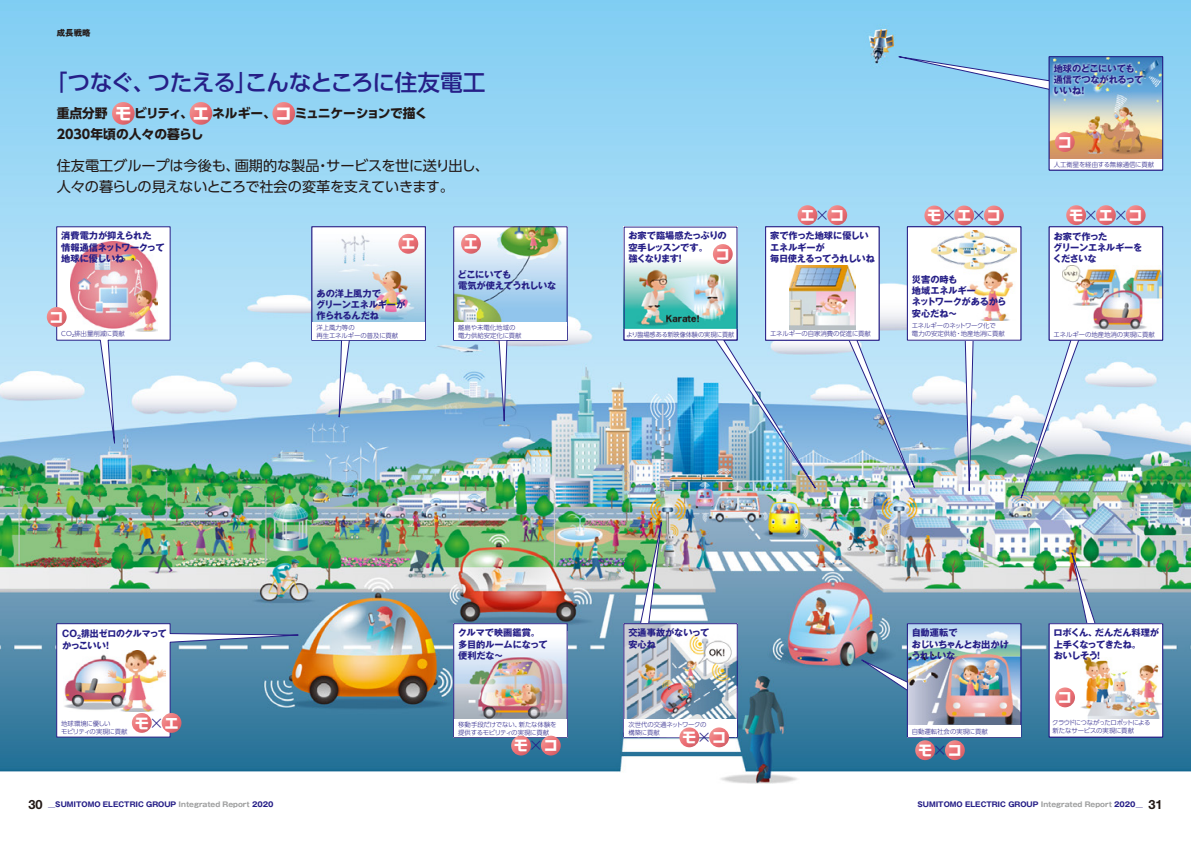
<style>
.page{position:relative;width:1191px;height:842px;background:#fff}
.page>*{position:absolute;margin:0;border:0;box-sizing:border-box;transform-origin:0 0}
.t1{font:500 22.7px "UD Shin Go Pro";letter-spacing:-.03em;color:#261f87}
.t2{font:700 14.9px "UD Shin Go Pro";color:#fff}
.t3{font:14.2px/21.3px "UD Shin Go Pro";letter-spacing:-.015em;color:#221815}
.t4{font:700 12.8px/20.5px "UD Shin Go Pro";letter-spacing:-.005em;color:#221815}
.t5{font:700 9.2px/11.3px "Gothic MB101 Pro";letter-spacing:-.03em;color:#261f87}
.t6{font:700 9.2px/11.3px "Gothic MB101 Pro";letter-spacing:-.005em;color:#261f87}
.t7{font:700 9.2px/11.3px "Gothic MB101 Pro";letter-spacing:-.055em;color:#261f87}
.t8{font:700 9.2px/11.3px "Gothic MB101 Pro";letter-spacing:-.03em;color:#261f87;scale:.96 1}
.t9{font:700 8.5px "Gothic MB101 Pro";color:#221815}
.t10{font:700 7.1px "Gothic MB101 Pro";color:#261f87}
.t11{font:300 6.4px/7.9px "UD Shin Go Pro";letter-spacing:-.01em;color:#261f87}
.t12{font:300 6.4px/7.8px "UD Shin Go Pro";letter-spacing:-.03em;color:#261f87}
.t13{font:300 6.4px/7.8px "UD Shin Go Pro";letter-spacing:-.045em;color:#261f87}
.t14{font:300 6.4px/7.8px "UD Shin Go Pro";letter-spacing:-.035em;color:#261f87}
.t15{font:300 6.4px "UD Shin Go Pro";letter-spacing:-.01em;color:#261f87;scale:.96 1}
.s1{font-size:17px;color:#fff}
.s2{font-weight:400;font-size:3.7px}
.s3{font-weight:300;color:#261f87}
.s4{font-family:"Helvetica Neue LT Std";font-size:12.8px;color:#221815}
.s5{color:#9fa0a0}
</style>
<div class="page">
<img style="left:0;top:0;width:1191px;height:784px">
<svg style="left:854px;top:623px;width:167px;height:115px;background:#5783a2"></svg>
<svg style="left:1013px;top:513px;width:150px;height:9px"></svg>
<img style="left:1048px;top:543px;width:115px;height:195px">
<img style="left:623px;top:513px;width:115px;height:225px">
<svg style="left:878px;top:53px;width:285px;height:118px;background:#92d0f1"></svg>
<svg style="left:112px;top:102px;width:23px;height:23px"></svg>
<svg style="left:190px;top:102px;width:22px;height:23px"></svg>
<svg style="left:272px;top:102px;width:23px;height:23px"></svg>
<svg style="left:56px;top:226px;width:115px;height:232px"></svg>
<svg style="left:56px;top:623px;width:259px;height:115px"></svg>
<div style="left:454px;top:624px;width:113px;height:113px;background:#fff"></div>
<img style="left:455px;top:643px;width:110px;height:76px">
<div style="left:453px;top:623px;width:114px;height:114px;border:1px solid #261f87"></div>
<div style="left:454px;top:720px;width:113px;height:17px;background:#fff"></div>
<img style="left:623px;top:226px;width:142px;height:287px">
<div style="left:624px;top:227px;width:113px;height:113px;background:#fff"></div>
<img style="left:626px;top:244px;width:109px;height:85px">
<svg style="left:311px;top:226px;width:115px;height:202px"></svg>
<div style="left:312px;top:323px;width:113px;height:17px;background:#fff"></div>
<img style="left:453px;top:226px;width:114px;height:207px">
<div style="left:454px;top:323px;width:113px;height:17px;background:#fff"></div>
<div style="left:1049px;top:57px;width:113px;height:113px;background:#fff"></div>
<img style="left:1051px;top:58px;width:109px;height:101px">
<div style="left:1049px;top:56px;width:113px;height:114px;border:1px solid #261f87"></div>
<svg style="left:1051px;top:62px;width:94px;height:35px;background:#84b5da"></svg>
<div style="left:1049px;top:624px;width:113px;height:113px;background:#fff"></div>
<img style="left:1081px;top:657px;width:79px;height:61px">
<svg style="left:47px;top:307px;width:20px;height:20px"></svg>
<svg style="left:398px;top:234px;width:20px;height:20px"></svg>
<svg style="left:461px;top:234px;width:20px;height:20px"></svg>
<svg style="left:132px;top:713px;width:20px;height:20px"></svg>
<svg style="left:162px;top:713px;width:19px;height:20px"></svg>
<svg style="left:511px;top:736px;width:20px;height:19px"></svg>
<svg style="left:541px;top:736px;width:20px;height:19px"></svg>
<img style="left:625px;top:625px;width:110px;height:95px">
<div style="left:623px;top:623px;width:114px;height:114px;border:1px solid #261f87"></div>
<div style="left:624px;top:720px;width:113px;height:17px;background:#fff"></div>
<svg style="left:679px;top:727px;width:20px;height:20px"></svg>
<svg style="left:709px;top:727px;width:20px;height:20px"></svg>
<svg style="left:1066px;top:205px;width:20px;height:20px"></svg>
<svg style="left:1096px;top:205px;width:19px;height:20px"></svg>
<svg style="left:1125px;top:205px;width:20px;height:20px"></svg>
<svg style="left:797px;top:205px;width:20px;height:20px"></svg>
<svg style="left:827px;top:205px;width:20px;height:20px"></svg>
<svg style="left:1054px;top:132px;width:20px;height:20px"></svg>
<svg style="left:1055px;top:687px;width:20px;height:20px"></svg>
<svg style="left:713px;top:244px;width:19px;height:20px"></svg>
<svg style="left:924px;top:206px;width:20px;height:19px"></svg>
<svg style="left:954px;top:206px;width:20px;height:19px"></svg>
<svg style="left:984px;top:206px;width:19px;height:19px"></svg>
<img style="left:765px;top:226px;width:398px;height:287px">
<img style="left:909px;top:625px;width:110px;height:100px">
<div style="left:907px;top:623px;width:114px;height:114px;border:1px solid #261f87"></div>
<div style="left:907px;top:725px;width:113px;height:12px;background:#fff"></div>
<svg style="left:915px;top:740px;width:20px;height:20px"></svg>
<svg style="left:945px;top:740px;width:19px;height:20px"></svg>
<p class="t9" style="left:57px;top:26px;width:36px">成長戦略</p>
<h1 class="t1" style="left:45px;top:64px;width:442px">「つなぐ、つたえる」こんなところに住友電工</h1>
<h3 class="t4" style="left:57px;top:103px;width:372px">重点分野 <span class="s1">モ</span>ビリティ、<span class="s1">エ</span>ネルギー、<span class="s1">コ</span>ミュニケーションで描く<br>2030年頃の人々の暮らし</h3>
<h3 class="t3" style="left:57px;top:155px;width:434px">住友電工グループは今後も、画期的な製品・サービスを世に送り出し、人々の暮らしの見えないところで社会の変革を支えていきます。</h3>
<p class="t5" style="left:61px;top:229px;width:105px">消費電力が抑えられた<br>情報通信ネットワークって地球に優しいね</p>
<h2 class="t2" style="left:49px;top:305px;width:16px">コ</h2>
<p class="t11" style="left:61px;top:329px;width:65px">CO<span class="s2">2</span>排出量削減に貢献</p>
<h2 class="t2" style="left:401px;top:232px;width:16px">エ</h2>
<h2 class="t2" style="left:463px;top:232px;width:16px">エ</h2>
<p class="t5" style="left:316px;top:286px;width:91px">あの洋上風力で<br>グリーンエネルギーが作られるんだね</p>
<p class="t11" style="left:316px;top:323px;width:83px">洋上風力等の<br>再生エネルギーの普及に貢献</p>
<p class="t5" style="left:457px;top:267px;width:100px">どこにいても<br>電気が使えてうれしいな</p>
<p class="t11" style="left:458px;top:323px;width:65px">離島や未電化地域の電力供給安定化に貢献</p>
<p class="t7" style="left:628px;top:229px;width:100px">お家で臨場感たっぷりの空手レッスンです。<br>強くなります!</p>
<h2 class="t2" style="left:715px;top:242px;width:16px">コ</h2>
<p class="t15" style="left:626px;top:329px;width:114px">より臨場感ある新映像体験の実現に貢献</p>
<p class="t6" style="left:1053px;top:61px;width:91px">地球のどこにいても通信でつながれるっていいね!</p>
<h2 class="t2" style="left:1057px;top:130px;width:16px">コ</h2>
<p class="t11" style="left:1053px;top:160px;width:102px">人工衛星を経由する無線通信に貢献</p>
<h2 class="t2" style="left:800px;top:203px;width:46px">エ<span class="s3">×</span>コ</h2>
<h2 class="t2" style="left:1068px;top:203px;width:76px">モ<span class="s3">×</span>エ<span class="s3">×</span>コ</h2>
<h2 class="t2" style="left:927px;top:203px;width:76px">モ<span class="s3">×</span>エ<span class="s3">×</span>コ</h2>
<p class="t5" style="left:770px;top:229px;width:106px">家で作った地球に優しいエネルギーが<br>毎日使えるってうれしいね</p>
<p class="t11" style="left:770px;top:329px;width:102px">エネルギーの自家消費の促進に貢献</p>
<p class="t5" style="left:911px;top:272px;width:96px">災害の時も<br>地域エネルギー<br>ネットワークがあるから安心だね～</p>
<p class="t11" style="left:912px;top:322px;width:95px">エネルギーのネットワーク化で<br>電力の安定供給・地産地消に貢献</p>
<p class="t5" style="left:1053px;top:229px;width:91px">お家で作った<br>グリーンエネルギーをくださいな</p>
<p class="t11" style="left:1053px;top:330px;width:103px">エネルギーの地産地消の実現に貢献</p>
<p class="t8" style="left:62px;top:627px;width:110px">CO<sub>2</sub>排出ゼロのクルマってかっこいい!</p>
<p class="t6" style="left:458px;top:626px;width:91px">クルマで映画鑑賞。多目的ルームになって便利だな～</p>
<p class="t6" style="left:628px;top:626px;width:83px">交通事故がないって安心ね</p>
<p class="t5" style="left:911px;top:626px;width:99px">自動運転で<br>おじいちゃんとお出かけうれしいな</p>
<p class="t7" style="left:1053px;top:626px;width:107px">ロボくん、だんだん料理が上手くなってきたね。<br>おいしそう!</p>
<h2 class="t2" style="left:1057px;top:685px;width:16px">コ</h2>
<p class="t14" style="left:61px;top:720px;width:68px">地球環境に優しい<br>モビリティの実現に貢献</p>
<h2 class="t2" style="left:134px;top:711px;width:46px">モ<span class="s3">×</span>エ</h2>
<p class="t12" style="left:458px;top:720px;width:100px">移動手段だけでない、新たな体験を提供するモビリティの実現に貢献</p>
<h2 class="t2" style="left:513px;top:733px;width:46px">モ<span class="s3">×</span>コ</h2>
<p class="t11" style="left:628px;top:720px;width:80px">次世代の交通ネットワークの構築に貢献</p>
<h2 class="t2" style="left:682px;top:725px;width:46px">モ<span class="s3">×</span>コ</h2>
<p class="t11" style="left:912px;top:727px;width:77px">自動運転社会の実現に貢献</p>
<h2 class="t2" style="left:917px;top:738px;width:46px">モ<span class="s3">×</span>コ</h2>
<p class="t13" style="left:1052px;top:718px;width:100px">クラウドにつながったロボットによる新たなサービスの実現に貢献</p>
<p class="t10" style="left:28px;top:798px;width:247px"><span class="s4">30</span> ＿SUMITOMO ELECTRIC GROUP <span class="s5">Integrated Report</span> 2020</p>
<p class="t10" style="left:917px;top:798px;width:247px">SUMITOMO ELECTRIC GROUP <span class="s5">Integrated Report</span> 2020＿ <span class="s4">31</span></p>
</div>
